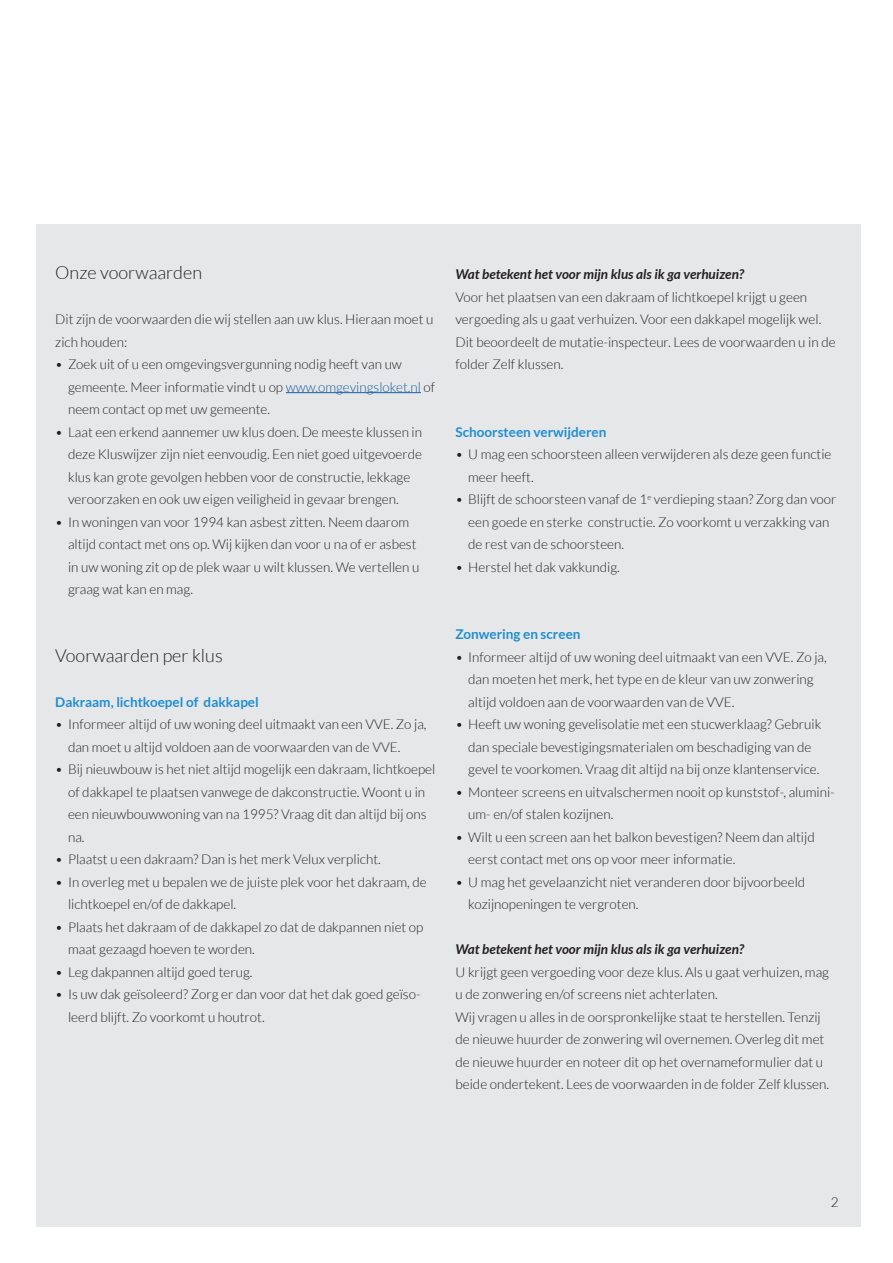
<style>
.page{position:relative;width:893px;height:1263px;background:#fff}
.page>*{position:absolute;margin:0;border:0;box-sizing:border-box;transform-origin:0 0}
.t1{font:300 18px "Lato";color:#231f20}
.t2{font:300 13.5px/22.5px "Lato";color:#231f20}
.t3{font:italic 700 13.5px "Lato";color:#231f20}
.t4{font:700 13.5px "Lato";color:#208ece}
.s1{color:#175d9e}
</style>
<div class="page">
<div style="left:36px;top:224px;width:825px;height:1002px;background:#e6e7e9"></div>
<hr style="left:286px;top:392px;width:135px;height:1px;background:#175d9e">
<h1 class="t1" style="left:55px;top:263px;width:148px">Onze voorwaarden</h1>
<p class="t2" style="left:55px;top:308px;width:380px">Dit zijn de voorwaarden die wij stellen aan uw klus. Hieraan moet u zich houden:</p>
<p class="t2" style="left:68px;top:353px;width:369px;text-indent:-13px">• Zoek uit of u een omgevingsvergunning nodig heeft van uw gemeente. Meer informatie vindt u op <span class="s1">www.omgevingsloket.nl</span> of neem contact op met uw gemeente.</p>
<p class="t2" style="left:68px;top:420px;width:356px;text-indent:-13px">• Laat een erkend aannemer uw klus doen. De meeste klussen in deze Kluswijzer zijn niet eenvoudig. Een niet goed uitgevoerde klus kan grote gevolgen hebben voor de constructie, lekkage veroorzaken en ook uw eigen veiligheid in gevaar brengen.</p>
<p class="t2" style="left:68px;top:511px;width:353px;text-indent:-13px">• In woningen van voor 1994 kan asbest zitten. Neem daarom altijd contact met ons op. Wij kijken dan voor u na of er asbest in uw woning zit op de plek waar u wilt klussen. We vertellen u graag wat kan en mag.</p>
<h1 class="t1" style="left:55px;top:645px;width:169px">Voorwaarden per klus</h1>
<p class="t4" style="left:55px;top:694px;width:205px">Dakraam, lichtkoepel of dakkapel</p>
<p class="t2" style="left:68px;top:713px;width:360px;text-indent:-13px">• Informeer altijd of uw woning deel uitmaakt van een VVE. Zo ja, dan moet u altijd voldoen aan de voorwaarden van de VVE.</p>
<p class="t2" style="left:68px;top:758px;width:369px;text-indent:-13px">• Bij nieuwbouw is het niet altijd mogelijk een dakraam, lichtkoepel of dakkapel te plaatsen vanwege de dakconstructie. Woont u in een nieuwbouwwoning van na 1995? Vraag dit dan altijd bij ons na.</p>
<p class="t2" style="left:55px;top:848px;width:327px">• Plaatst u een dakraam? Dan is het merk Velux verplicht.</p>
<p class="t2" style="left:68px;top:871px;width:360px;text-indent:-13px">• In overleg met u bepalen we de juiste plek voor het dakraam, de lichtkoepel en/of de dakkapel.</p>
<p class="t2" style="left:68px;top:916px;width:357px;text-indent:-13px">• Plaats het dakraam of de dakkapel zo dat de dakpannen niet op maat gezaagd hoeven te worden.</p>
<p class="t2" style="left:55px;top:961px;width:199px">• Leg dakpannen altijd goed terug.</p>
<p class="t2" style="left:68px;top:983px;width:354px;text-indent:-13px">• Is uw dak geïsoleerd? Zorg er dan voor dat het dak goed geïso&shy;leerd blijft. Zo voorkomt u houtrot.</p>
<p class="t3" style="left:455px;top:266px;width:290px">Wat betekent het voor mijn klus als ik ga verhuizen?</p>
<p class="t2" style="left:455px;top:286px;width:382px">Voor het plaatsen van een dakraam of lichtkoepel krijgt u geen vergoeding als u gaat verhuizen. Voor een dakkapel mogelijk wel.<br>Dit beoordeelt de mutatie-inspecteur. Lees de voorwaarden u in de folder Zelf klussen.</p>
<p class="t4" style="left:455px;top:424px;width:153px">Schoorsteen verwijderen</p>
<p class="t2" style="left:468px;top:443px;width:365px;text-indent:-13px">• U mag een schoorsteen alleen verwijderen als deze geen functie meer heeft.</p>
<p class="t2" style="left:468px;top:488px;width:370px;text-indent:-13px">• Blijft de schoorsteen vanaf de 1<sup>e</sup> verdieping staan? Zorg dan voor een goede en sterke constructie. Zo voorkomt u verzakking van de rest van de schoorsteen.</p>
<p class="t2" style="left:455px;top:555px;width:166px">• Herstel het dak vakkundig.</p>
<p class="t4" style="left:455px;top:626px;width:127px">Zonwering en screen</p>
<p class="t2" style="left:468px;top:645px;width:360px;text-indent:-13px">• Informeer altijd of uw woning deel uitmaakt van een VVE. Zo ja, dan moeten het merk, het type en de kleur van uw zonwering altijd voldoen aan de voorwaarden van de VVE.</p>
<p class="t2" style="left:468px;top:713px;width:355px;text-indent:-13px">• Heeft uw woning gevelisolatie met een stucwerklaag? Gebruik dan speciale bevestigingsmaterialen om beschadiging van de gevel te voorkomen. Vraag dit altijd na bij onze klantenservice.</p>
<p class="t2" style="left:468px;top:781px;width:368px;text-indent:-13px">• Monteer screens en uitvalschermen nooit op kunststof-, alumini&shy;um- en/of stalen kozijnen.</p>
<p class="t2" style="left:468px;top:826px;width:348px;text-indent:-13px">• Wilt u een screen aan het balkon bevestigen? Neem dan altijd eerst contact met ons op voor meer informatie.</p>
<p class="t2" style="left:468px;top:871px;width:338px;text-indent:-13px">• U mag het gevelaanzicht niet veranderen door bijvoorbeeld kozijnopeningen te vergroten.</p>
<p class="t3" style="left:455px;top:941px;width:290px">Wat betekent het voor mijn klus als ik ga verhuizen?</p>
<p class="t2" style="left:455px;top:961px;width:375px">U krijgt geen vergoeding voor deze klus. Als u gaat verhuizen, mag u de zonwering en/of screens niet achterlaten.<br>Wij vragen u alles in de oorspronkelijke staat te herstellen. Tenzij de nieuwe huurder de zonwering wil overnemen. Overleg dit met de nieuwe huurder en noteer dit op het overnameformulier dat u beide ondertekent. Lees de voorwaarden in de folder Zelf klussen.</p>
<p class="t2" style="left:831px;top:1191px;width:9px">2</p>
</div>
